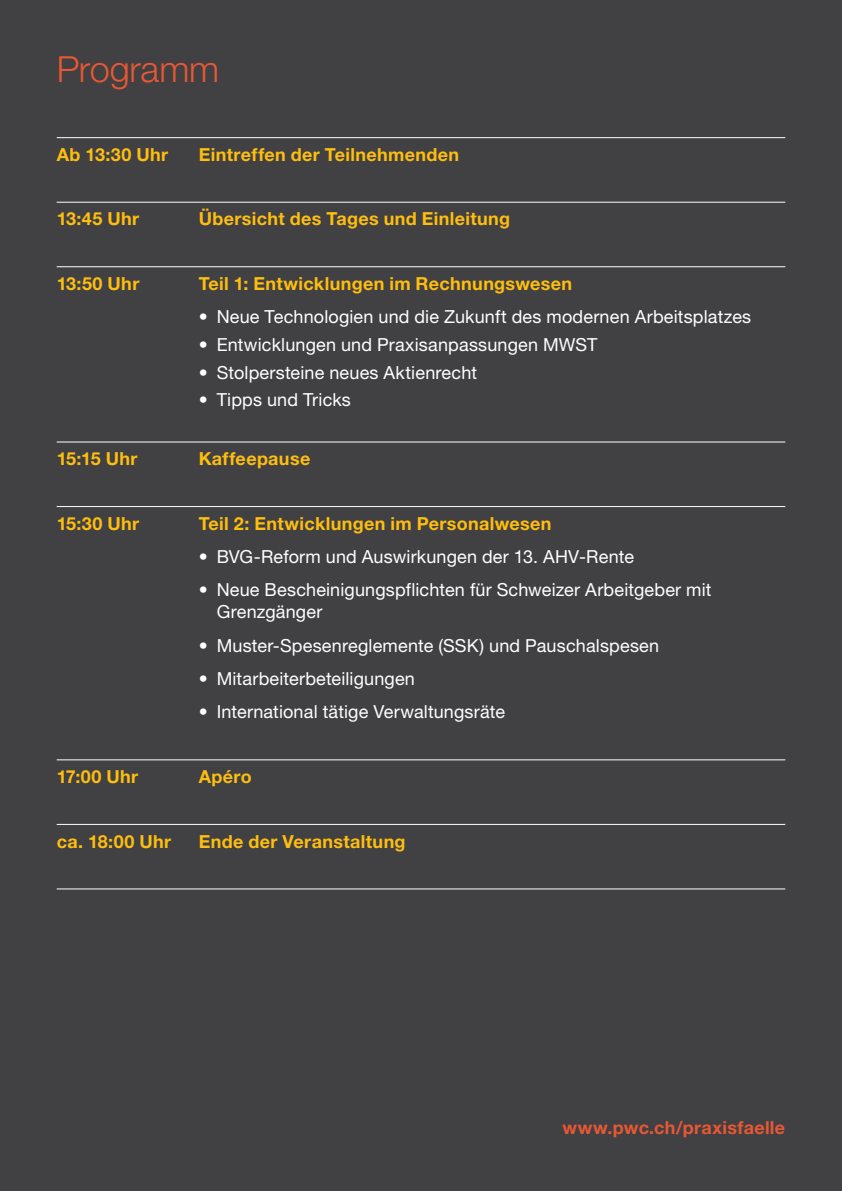
<style>
.page{position:relative;width:842px;height:1191px;background:#414042}
.page>*{position:absolute;margin:0;border:0;box-sizing:border-box;transform-origin:0 0}
.t1{font:300 36px "Helvetica Neue LT Std";letter-spacing:-.005em;color:#e85834}
.t2{font:18px/22px "Helvetica Neue LT Std";letter-spacing:.01em;color:#fff}
.t3{font:700 18px "Helvetica Neue LT Std";letter-spacing:.02em;color:#febe10}
.t4{font:700 18px "Helvetica Neue LT Std";letter-spacing:.02em;color:#e85834}
</style>
<div class="page">
<hr style="left:57px;top:137px;width:728px;height:1px;background:#fff">
<hr style="left:57px;top:202px;width:728px;height:1px;background:#fff">
<hr style="left:57px;top:266px;width:728px;height:1px;background:#fff">
<hr style="left:57px;top:441px;width:728px;height:1px;background:#fff">
<hr style="left:57px;top:506px;width:728px;height:1px;background:#fff">
<hr style="left:57px;top:759px;width:728px;height:1px;background:#fff">
<hr style="left:57px;top:824px;width:728px;height:1px;background:#fff">
<hr style="left:57px;top:888px;width:728px;height:1px;background:#fff">
<h1 class="t1" style="left:57px;top:48px;width:164px">Programm</h1>
<p class="t3" style="left:57px;top:143px;width:113px">Ab 13:30 Uhr</p>
<p class="t3" style="left:199px;top:143px;width:262px">Eintreffen der Teilnehmenden</p>
<p class="t3" style="left:57px;top:208px;width:84px">13:45 Uhr</p>
<p class="t3" style="left:199px;top:208px;width:313px">Übersicht des Tages und Einleitung</p>
<p class="t3" style="left:57px;top:272px;width:84px">13:50 Uhr</p>
<p class="t3" style="left:199px;top:272px;width:375px">Teil 1: Entwicklungen im Rechnungswesen</p>
<p class="t2" style="left:199px;top:306px;width:554px">• Neue Technologien und die Zukunft des modernen Arbeitsplatzes</p>
<p class="t2" style="left:199px;top:333px;width:400px">• Entwicklungen und Praxisanpassungen MWST</p>
<p class="t2" style="left:199px;top:361px;width:280px">• Stolpersteine neues Aktienrecht</p>
<p class="t2" style="left:199px;top:389px;width:154px">• Tipps und Tricks</p>
<p class="t3" style="left:57px;top:447px;width:82px">15:15 Uhr</p>
<p class="t3" style="left:199px;top:447px;width:113px">Kaffeepause</p>
<p class="t3" style="left:57px;top:512px;width:84px">15:30 Uhr</p>
<p class="t3" style="left:199px;top:512px;width:354px">Teil 2: Entwicklungen im Personalwesen</p>
<p class="t2" style="left:199px;top:545px;width:437px">• BVG-Reform und Auswirkungen der 13. AHV-Rente</p>
<p class="t2" style="left:217px;top:579px;width:496px;text-indent:-18px">• Neue Bescheinigungspflichten für Schweizer Arbeitgeber mit<br>Grenzgänger</p>
<p class="t2" style="left:199px;top:634px;width:462px">• Muster-Spesenreglemente (SSK) und Pauschalspesen</p>
<p class="t2" style="left:199px;top:667px;width:218px">• Mitarbeiterbeteiligungen</p>
<p class="t2" style="left:199px;top:701px;width:308px">• International tätige Verwaltungsräte</p>
<p class="t3" style="left:57px;top:765px;width:83px">17:00 Uhr</p>
<p class="t3" style="left:199px;top:765px;width:55px">Apéro</p>
<p class="t3" style="left:57px;top:830px;width:116px">ca. 18:00 Uhr</p>
<p class="t3" style="left:199px;top:830px;width:208px">Ende der Veranstaltung</p>
<p class="t4" style="left:562px;top:1116px;width:224px">www.pwc.ch/praxisfaelle</p>
</div>
